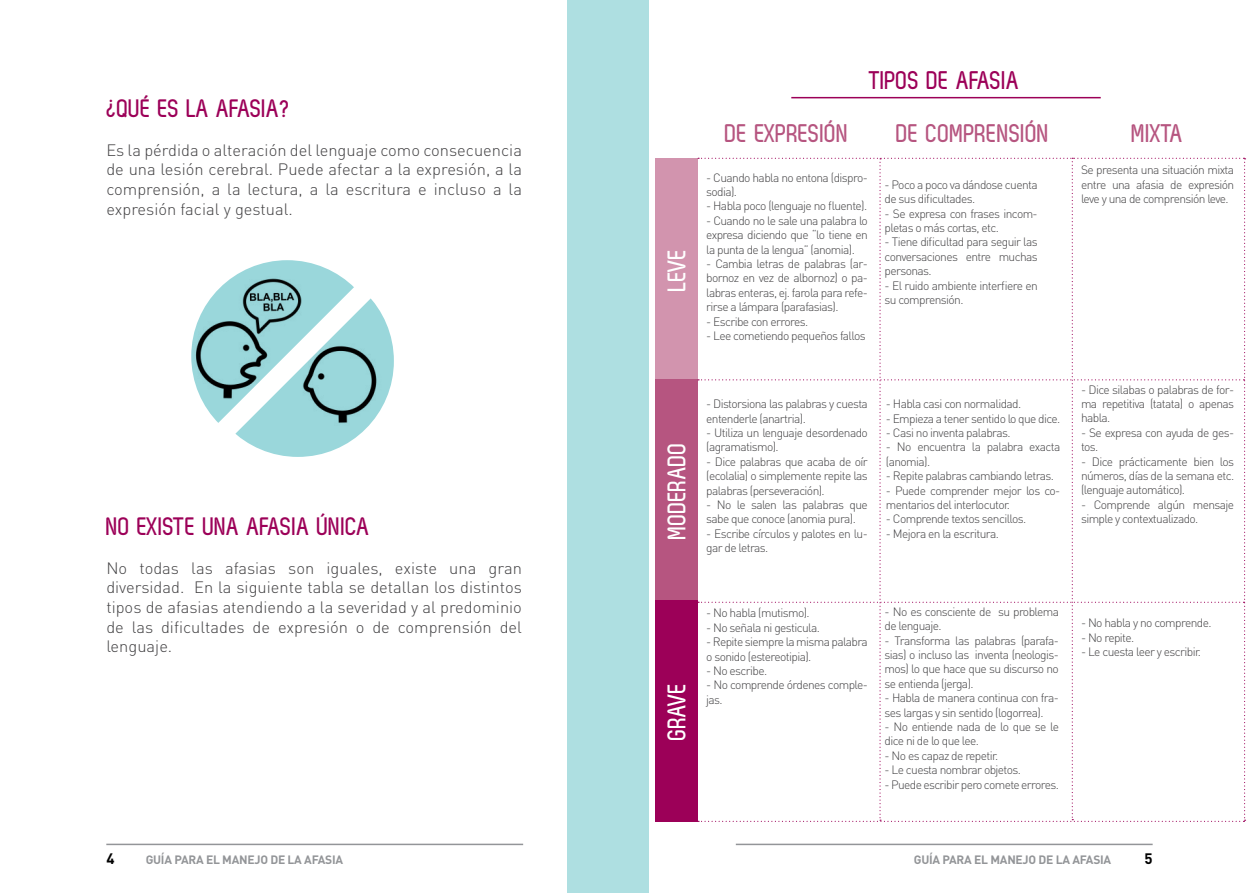
<style>
.page{position:relative;width:1259px;height:893px;background:#fff}
.page>*{position:absolute;margin:0;border:0;box-sizing:border-box;transform-origin:0 0}
.t1{font:700 25.5px "Zag";color:#b65580}
.t2{font:700 25.5px "Zag";color:#fff}
.t3{font:700 25.5px "Zag";color:#9c0058}
.t4{font:700 25.2px "Zag";color:#9c0058}
.t5{font:300 16.35px/19.5px "DIN Pro";color:#414042;text-align:justify}
.t6{font:700 15px "DIN Pro";color:#000}
.t7{font:300 12px/14.4px "DIN Pro";letter-spacing:-.05em;color:#414042}
.t8{font:700 12px "DIN Pro";letter-spacing:-.02em;color:#939598}
</style>
<div class="page">
<div style="left:629px;top:0;width:20px;height:893px;background:#aedfe1"></div>
<hr style="left:736px;top:844px;width:416px;height:1px;background:#939598">
<div style="left:567px;top:0;width:62px;height:893px;background:#aedfe1"></div>
<hr style="left:106px;top:844px;width:417px;height:1px;background:#939598">
<div style="left:655px;top:159px;width:42px;height:221px;background:#d294ae"></div>
<div style="left:655px;top:380px;width:42px;height:221px;background:#b65580"></div>
<div style="left:655px;top:601px;width:42px;height:221px;background:#9c0058"></div>
<svg style="left:698px;top:158px;width:547px;height:664px"></svg>
<hr style="left:791px;top:97px;width:309px;height:1px;background:#9c0058">
<div style="left:202px;top:265px;width:192px;height:192px;background:#9ad7db;border-radius:50%"></div>
<svg style="left:191px;top:260px;width:192px;height:192px"></svg>
<img style="left:191px;top:277px;width:172px;height:123px">
<h2 class="t4" style="left:106px;top:94px;width:143px">¿QUÉ ES LA AFASIA</h2>
<h2 class="t4" style="left:280px;top:94px;width:12px">?</h2>
<h3 class="t5" style="left:106px;top:140px;width:417px">Es la pérdida o alteración del lenguaje como consecuencia de una lesión cerebral. Puede afectar a la expresión, a la comprensión, a la lectura, a la escritura e incluso a la expresión facial y gestual.</h3>
<h2 class="t4" style="left:106px;top:512px;width:62px">NO EXISTE</h2>
<h2 class="t4" style="left:203px;top:512px;width:13px">UNA</h2>
<h2 class="t4" style="left:247px;top:512px;width:33px">AFASIA</h2>
<h2 class="t4" style="left:317px;top:512px;width:23px">ÚNICA</h2>
<h3 class="t5" style="left:106px;top:557px;width:417px">No todas las afasias son iguales, existe una gran diversidad. En la siguiente tabla se detallan los distintos tipos de afasias atendiendo a la severidad y al predominio de las dificultades de expresión o de comprensión del lenguaje.</h3>
<h1 class="t2" style="left:663px;top:291px;width:42px;rotate:-90deg">LEVE</h1>
<h1 class="t3" style="left:869px;top:66px;width:120px">TIPOS DE AFASIA</h1>
<h1 class="t1" style="left:725px;top:120px;width:125px">DE EXPRESIÓN</h1>
<h1 class="t1" style="left:896px;top:120px;width:155px">DE COMPRENSIÓN</h1>
<p class="t7" style="left:706px;top:170px;width:163px">- Cuando habla no entona (dispro&shy;sodia).</p>
<p class="t7" style="left:706px;top:198px;width:162px">- Habla poco (lenguaje no fluente).</p>
<p class="t7" style="left:706px;top:213px;width:163px;text-align:justify">- Cuando no le sale una palabra lo expresa diciendo que “lo tiene en la punta de la lengua” (anomia).</p>
<p class="t7" style="left:706px;top:256px;width:163px;text-align:justify">- Cambia letras de palabras (ar&shy;bornoz en vez de albornoz) o pa&shy;labras enteras, ej. farola para refe&shy;rirse a lámpara (parafasias).</p>
<p class="t7" style="left:706px;top:314px;width:103px">- Escribe con errores.</p>
<p class="t7" style="left:706px;top:328px;width:161px">- Lee cometiendo pequeños fallos</p>
<p class="t7" style="left:884px;top:177px;width:155px">- Poco a poco va dándose cuenta de sus dificultades.</p>
<p class="t7" style="left:884px;top:206px;width:155px">- Se expresa con frases incom&shy;pletas o más cortas, etc.</p>
<p class="t7" style="left:884px;top:234px;width:155px;text-align:justify">- Tiene dificultad para seguir las conversaciones entre muchas personas.</p>
<p class="t7" style="left:884px;top:278px;width:155px">- El ruido ambiente interfiere en su comprensión.</p>
<h1 class="t2" style="left:663px;top:539px;width:96px;rotate:-90deg">MODERADO</h1>
<p class="t7" style="left:706px;top:396px;width:163px">- Distorsiona las palabras y cuesta entenderle (anartria).</p>
<p class="t7" style="left:706px;top:425px;width:163px">- Utiliza un lenguaje desordenado (agramatismo).</p>
<p class="t7" style="left:706px;top:454px;width:163px;text-align:justify">- Dice palabras que acaba de oír (ecolalia) o simplemente repite las palabras (perseveración).</p>
<p class="t7" style="left:706px;top:497px;width:163px">- No le salen las palabras que sabe que conoce (anomia pura).</p>
<p class="t7" style="left:706px;top:526px;width:163px">- Escribe círculos y palotes en lu&shy;gar de letras.</p>
<p class="t7" style="left:886px;top:396px;width:137px">- Habla casi con normalidad.</p>
<p class="t7" style="left:886px;top:411px;width:176px">- Empieza a tener sentido lo que dice.</p>
<p class="t7" style="left:886px;top:425px;width:126px">- Casi no inventa palabras.</p>
<p class="t7" style="left:886px;top:439px;width:176px">- No encuentra la palabra exacta (anomia).</p>
<p class="t7" style="left:886px;top:468px;width:170px">- Repite palabras cambiando letras.</p>
<p class="t7" style="left:886px;top:483px;width:176px">- Puede comprender mejor los co&shy;mentarios del interlocutor.</p>
<p class="t7" style="left:886px;top:511px;width:142px">- Comprende textos sencillos.</p>
<p class="t7" style="left:886px;top:526px;width:114px">- Mejora en la escritura.</p>
<h1 class="t2" style="left:663px;top:740px;width:57px;rotate:-90deg">GRAVE</h1>
<p class="t7" style="left:706px;top:605px;width:105px">- No habla (mutismo).</p>
<p class="t7" style="left:706px;top:620px;width:115px">- No señala ni gesticula.</p>
<p class="t7" style="left:706px;top:634px;width:163px">- Repite siempre la misma palabra o sonido (estereotipia).</p>
<p class="t7" style="left:706px;top:663px;width:63px">- No escribe.</p>
<p class="t7" style="left:706px;top:677px;width:163px">- No comprende órdenes comple&shy;jas.</p>
<p class="t7" style="left:884px;top:604px;width:176px">- No es consciente de su problema de lenguaje.</p>
<p class="t7" style="left:884px;top:632px;width:176px;text-align:justify">- Transforma las palabras (parafa&shy;sias) o incluso las inventa (neologis&shy;mos) lo que hace que su discurso no se entienda (jerga).</p>
<p class="t7" style="left:884px;top:690px;width:176px">- Habla de manera continua con fra&shy;ses largas y sin sentido (logorrea).</p>
<p class="t7" style="left:884px;top:719px;width:176px">- No entiende nada de lo que se le dice ni de lo que lee.</p>
<p class="t7" style="left:884px;top:748px;width:115px">- No es capaz de repetir.</p>
<p class="t7" style="left:884px;top:762px;width:138px">- Le cuesta nombrar objetos.</p>
<p class="t7" style="left:884px;top:776px;width:176px">- Puede escribir pero comete errores.</p>
<h1 class="t1" style="left:1131px;top:120px;width:53px">MIXTA</h1>
<p class="t7" style="left:1081px;top:162px;width:155px;text-align:justify">Se presenta una situación mixta entre una afasia de expresión leve y una de comprensión leve.</p>
<p class="t7" style="left:1081px;top:381px;width:155px;text-align:justify">- Dice silabas o palabras de for&shy;ma repetitiva (tatata) o apenas habla.</p>
<p class="t7" style="left:1081px;top:425px;width:155px">- Se expresa con ayuda de ges&shy;tos.</p>
<p class="t7" style="left:1081px;top:453px;width:155px;text-align:justify">- Dice prácticamente bien los números, días de la semana etc. (lenguaje automático).</p>
<p class="t7" style="left:1081px;top:497px;width:155px">- Comprende algún mensaje simple y contextualizado.</p>
<p class="t7" style="left:1081px;top:615px;width:132px">- No habla y no comprende.</p>
<p class="t7" style="left:1081px;top:630px;width:55px">- No repite.</p>
<p class="t7" style="left:1081px;top:644px;width:121px">- Le cuesta leer y escribir.</p>
<p class="t6" style="left:106px;top:849px;width:10px">4</p>
<p class="t8" style="left:146px;top:852px;width:199px">GUÍA PARA EL MANEJO DE LA AFASIA</p>
<p class="t8" style="left:914px;top:852px;width:199px">GUÍA PARA EL MANEJO DE LA AFASIA</p>
<p class="t6" style="left:1144px;top:849px;width:10px">5</p>
</div>
